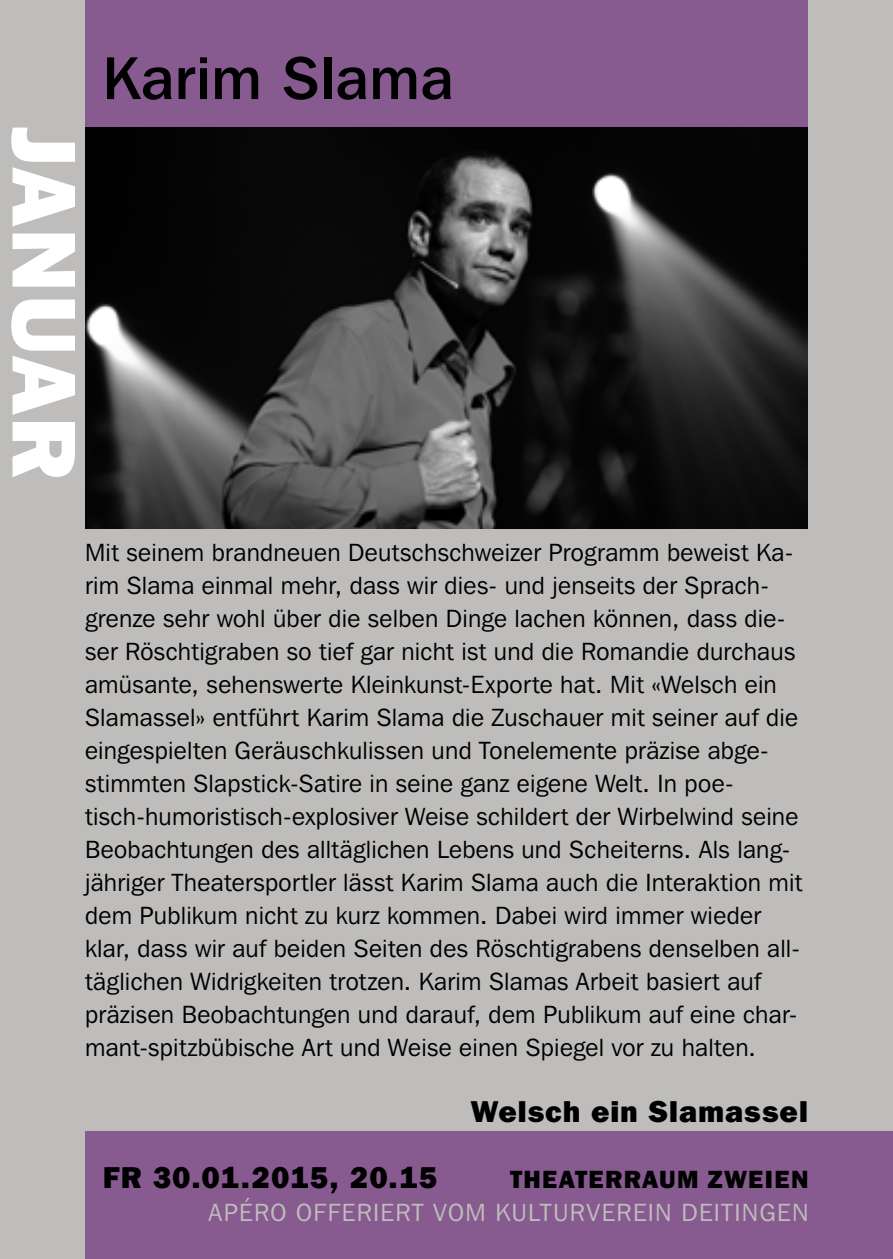
<style>
.page{position:relative;width:893px;height:1259px;background:#bebdbc}
.page>*{position:absolute;margin:0;border:0;box-sizing:border-box;transform-origin:0 0}
.t1{font:800 90px "Franklin Gothic IT Cby BT";color:#fff}
.t2{font:500 60px "Franklin Gothic IT Cby BT";letter-spacing:.015em;color:#000}
.t3{font:800 30px "Franklin Gothic IT Cby BT";letter-spacing:.03em;color:#000}
.t4{font:24.6px/33px "Franklin Gothic IT Cby BT";letter-spacing:.01em;color:#000}
.t5{font:24.6px "Franklin Gothic IT Cby BT";letter-spacing:.055em;color:#bebdbc}
.t6{font:800 24.6px "Franklin Gothic IT Cby BT";letter-spacing:.05em;color:#000}
</style>
<div class="page">
<div style="left:85px;top:0;width:723px;height:128px;background:#875a90"></div>
<div style="left:85px;top:1131px;width:808px;height:128px;background:#875a90"></div>
<img style="left:85px;top:128px;width:723px;height:400px">
<h1 class="t1" style="left:102px;top:128px;width:353px;rotate:90deg">JANUAR</h1>
<h2 class="t2" style="left:103px;top:41px;width:352px">Karim Slama</h2>
<p class="t4" style="left:85px;top:536px;width:719px">Mit seinem brandneuen Deutschschweizer Programm beweist Ka&shy;rim Slama einmal mehr, dass wir dies- und jenseits der Sprach&shy;grenze sehr wohl über die selben Dinge lachen können, dass die&shy;ser Röschtigraben so tief gar nicht ist und die Romandie durchaus amüsante, sehenswerte Kleinkunst-Exporte hat. Mit «Welsch ein Slamassel» entführt Karim Slama die Zuschauer mit seiner auf die eingespielten Geräuschkulissen und Tonelemente präzise abge&shy;stimmten Slapstick-Satire in seine ganz eigene Welt. In poe&shy;tisch-humoristisch-explosiver Weise schildert der Wirbelwind seine Beobachtungen des alltäglichen Lebens und Scheiterns. Als lang&shy;jähriger Theatersportler lässt Karim Slama auch die Interaktion mit dem Publikum nicht zu kurz kommen. Dabei wird immer wieder klar, dass wir auf beiden Seiten des Röschtigrabens denselben all&shy;täglichen Widrigkeiten trotzen. Karim Slamas Arbeit basiert auf präzisen Beobachtungen und darauf, dem Publikum auf eine char&shy;mant-spitzbübische Art und Weise einen Spiegel vor zu halten.</p>
<p class="t3" style="left:471px;top:1092px;width:338px">Welsch ein Slamassel</p>
<p class="t3" style="left:103px;top:1158px;width:336px">FR 30.01.2015, 20.15</p>
<p class="t6" style="left:510px;top:1164px;width:300px">THEATERRAUM ZWEIEN</p>
<p class="t5" style="left:209px;top:1197px;width:601px">APÉRO OFFERIERT VOM KULTURVEREIN DEITINGEN</p>
</div>
